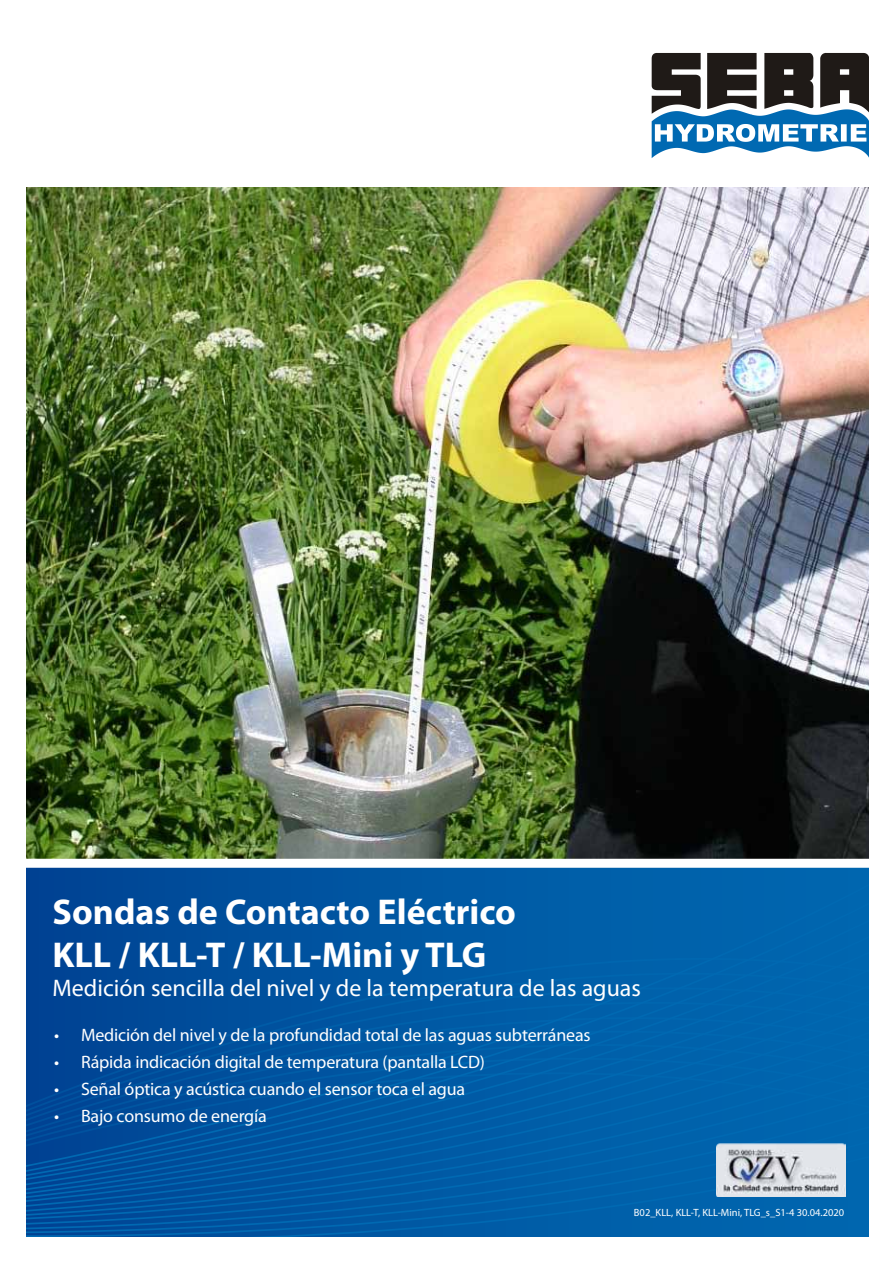
<style>
.page{position:relative;width:893px;height:1263px;background:#fff}
.page>*{position:absolute;margin:0;border:0;box-sizing:border-box;transform-origin:0 0}
.t1{font:700 36px/43.2px "Myriad Pro";color:#fff}
.t2{font:24px "Myriad Pro";color:#fff}
.t3{font:18px "Myriad Pro";letter-spacing:-.01em;color:#fff}
.t4{font:10.5px "Myriad Pro";color:#fff}
</style>
<div class="page">
<img style="left:26px;top:187px;width:843px;height:368px">
<img style="left:26px;top:555px;width:843px;height:18px">
<img style="left:26px;top:573px;width:843px;height:14px">
<img style="left:26px;top:599px;width:843px;height:15px">
<img style="left:26px;top:614px;width:843px;height:14px">
<img style="left:26px;top:628px;width:843px;height:14px">
<img style="left:26px;top:642px;width:843px;height:14px">
<img style="left:26px;top:656px;width:843px;height:15px">
<img style="left:26px;top:671px;width:843px;height:43px">
<img style="left:26px;top:714px;width:843px;height:18px">
<img style="left:26px;top:732px;width:843px;height:15px">
<img style="left:26px;top:747px;width:843px;height:14px">
<img style="left:26px;top:761px;width:843px;height:15px">
<img style="left:26px;top:776px;width:843px;height:16px">
<svg style="left:26px;top:792px;width:843px;height:15px;background:#3b4b2d"></svg>
<img style="left:26px;top:807px;width:843px;height:16px">
<img style="left:26px;top:823px;width:843px;height:15px">
<svg style="left:26px;top:838px;width:843px;height:399px;background:#03589e"></svg>
<svg style="left:652px;top:53px;width:217px;height:105px"></svg>
<div style="left:9px;top:859px;width:869px;height:9px;background:#fff"></div>
<img style="left:716px;top:1142px;width:129px;height:55px">
<h1 class="t1" style="left:52px;top:889px;width:465px">Sondas de Contacto Eléctrico<br>KLL / KLL-T / KLL-Mini y TLG</h1>
<h2 class="t2" style="left:52px;top:973px;width:590px">Medición sencilla del nivel y de la temperatura de las aguas</h2>
<p class="t3" style="left:54px;top:1024px;width:538px">• Medición del nivel y de la profundidad total de las aguas subterráneas</p>
<p class="t3" style="left:54px;top:1051px;width:432px">• Rápida indicación digital de temperatura (pantalla LCD)</p>
<p class="t3" style="left:54px;top:1078px;width:413px">• Señal óptica y acústica cuando el sensor toca el agua</p>
<p class="t3" style="left:54px;top:1105px;width:214px">• Bajo consumo de energía</p>
<p class="t4" style="left:634px;top:1205px;width:212px">B02_KLL, KLL-T, KLL-Mini, TLG_s_S1-4 30.04.2020</p>
</div>
